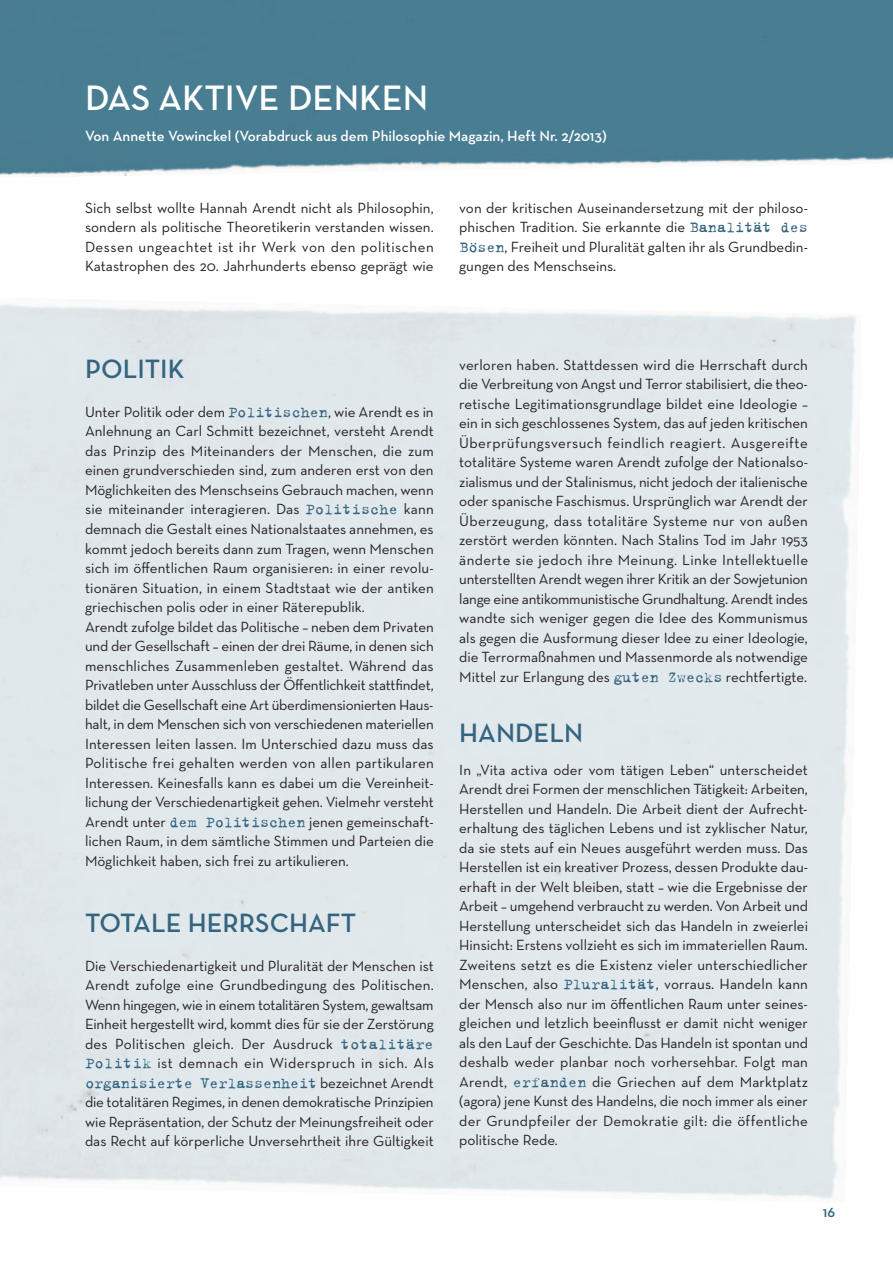
<style>
.page{position:relative;width:893px;height:1263px;background:#fff}
.page>*{position:absolute;margin:0;border:0;box-sizing:border-box;transform-origin:0 0}
.t1{font:600 36px "Neutra Text";color:#fff}
.t2{font:600 27px "Neutra Text";color:#346480}
.t3{font:16.5px "Trixie";letter-spacing:-.005em;color:#346480}
.t4{font:15px/19.5px "Neutra Text";color:#231f20;text-align:justify}
.t5{font:600 15px "Neutra Text";color:#fff}
.t6{font:600 15px "Neutra Text";color:#346480}
.s1{font-family:"Trixie";font-size:16.5px;color:#346480}
.s2{font-family:"Neutra Text";font-size:15px;color:#231f20}
</style>
<div class="page">
<img style="left:0;top:0;width:893px;height:176px">
<h1 class="t1" style="left:85px;top:84px;width:345px">DAS AKTIVE DENKEN</h1>
<p class="t5" style="left:85px;top:130px;width:523px">Von Annette Vowinckel (Vorabdruck aus dem Philosophie Magazin, Heft Nr. 2/2013)</p>
<p class="t4" style="left:85px;top:199px;width:350px">Sich selbst wollte Hannah Arendt nicht als Philosophin, sondern als politische Theoretikerin verstanden wissen.<br>Dessen ungeachtet ist ihr Werk von den politischen Katastrophen des 20. Jahrhunderts ebenso geprägt wie</p>
<p class="t4" style="left:459px;top:199px;width:350px">von der kritischen Auseinandersetzung mit der philoso&shy;phischen Tradition. Sie erkannte die <span class="s1">Banalität des Bösen</span>, Freiheit und Pluralität galten ihr als Grundbedin&shy;gungen des Menschseins.</p>
<h2 class="t2" style="left:85px;top:358px;width:101px">POLITIK</h2>
<p class="t4" style="left:85px;top:403px;width:350px;text-align:left">Unter Politik oder dem <span class="s1">Politischen</span>, wie Arendt es in Anlehnung an Carl Schmitt bezeichnet, versteht Arendt das Prinzip des Miteinanders der Menschen, die zum einen grundverschieden sind, zum anderen erst von den Möglichkeiten des Menschseins Gebrauch machen, wenn sie miteinander interagieren. Das <span class="s1">Politische</span> kann demnach die Gestalt eines Nationalstaates annehmen, es kommt jedoch bereits dann zum Tragen, wenn Menschen sich im öffentlichen Raum organisieren: in einer revolu - tionären Situation, in einem Stadtstaat wie der antiken griechischen polis oder in einer Räterepublik.<br>Arendt zufolge bildet das Politische – neben dem Privaten und der Gesellschaft – einen der drei Räume, in denen sich menschliches Zusammenleben gestaltet. Während das Privatleben unter Ausschluss der Öffentlichkeit stattfindet, bildet die Gesellschaft eine Art überdimensionierten Haus&shy;halt, in dem Menschen sich von verschiedenen materiellen Interessen leiten lassen. Im Unterschied dazu muss das Politische frei gehalten werden von allen partikularen Interessen. Keinesfalls kann es dabei um die Vereinheit - lichung der Verschiedenartigkeit gehen. Vielmehr versteht Arendt unter <span class="s1">dem Politischen</span> jenen gemeinschaft - lichen Raum, in dem sämtliche Stimmen und Parteien die Möglichkeit haben, sich frei zu artikulieren.</p>
<h2 class="t2" style="left:85px;top:912px;width:273px">TOTALE HERRSCHAFT</h2>
<p class="t4" style="left:85px;top:957px;width:350px">Die Verschiedenartigkeit und Pluralität der Menschen ist Arendt zufolge eine Grundbedingung des Politischen.<br>Wenn hingegen, wie in einem totalitären System, gewaltsam Einheit hergestellt wird, kommt dies für sie der Zerstörung des Politischen gleich. Der Ausdruck <span class="s1">totalitäre Politik</span> ist demnach ein Widerspruch in sich. Als</p>
<p class="t3" style="left:85px;top:1072px;width:350px">organisierte Verlassenheit <span class="s2">bezeichnet Arendt</span></p>
<p class="t4" style="left:85px;top:1093px;width:350px">die totalitären Regimes, in denen demokratische Prinzipien wie Repräsentation, der Schutz der Meinungsfreiheit oder das Recht auf körperliche Unversehrtheit ihre Gültigkeit</p>
<p class="t4" style="left:459px;top:356px;width:350px">verloren haben. Stattdessen wird die Herrschaft durch die Verbreitung von Angst und Terror stabilisiert, die theo&shy;retische Legitimationsgrundlage bildet eine Ideologie – ein in sich geschlossenes System, das auf jeden kritischen Überprüfungsversuch feindlich reagiert. Ausgereifte totalitäre Systeme waren Arendt zufolge der Nationalso&shy;zialismus und der Stalinismus, nicht jedoch der italienische oder spanische Faschismus. Ursprünglich war Arendt der Überzeugung, dass totalitäre Systeme nur von außen zerstört werden könnten. Nach Stalins Tod im Jahr 1953 änderte sie jedoch ihre Meinung. Linke Intellektuelle unterstellten Arendt wegen ihrer Kritik an der Sowjetunion lange eine antikommunistische Grundhaltung. Arendt indes wandte sich weniger gegen die Idee des Kommunismus als gegen die Ausformung dieser Idee zu einer Ideologie, die Terrormaßnahmen und Massenmorde als notwendige Mittel zur Erlangung des <span class="s1">guten Zwecks</span> rechtfertigte.</p>
<h2 class="t2" style="left:459px;top:722px;width:125px">HANDELN</h2>
<p class="t4" style="left:459px;top:761px;width:350px">In „Vita activa oder vom tätigen Leben“ unterscheidet Arendt drei Formen der menschlichen Tätigkeit: Arbeiten, Herstellen und Handeln. Die Arbeit dient der Aufrecht&shy;erhaltung des täglichen Lebens und ist zyklischer Natur, da sie stets auf ein Neues ausgeführt werden muss. Das Herstellen ist ein kreativer Prozess, dessen Produkte dau&shy;erhaft in der Welt bleiben, statt – wie die Ergebnisse der Arbeit – umgehend verbraucht zu werden. Von Arbeit und Herstellung unterscheidet sich das Handeln in zweierlei Hinsicht: Erstens vollzieht es sich im immateriellen Raum.<br>Zweitens setzt es die Existenz vieler unterschiedlicher Menschen, also <span class="s1">Pluralität</span>, vorraus. Handeln kann der Mensch also nur im öffentlichen Raum unter seines&shy;gleichen und letzlich beeinflusst er damit nicht weniger als den Lauf der Geschichte. Das Handeln ist spontan und deshalb weder planbar noch vorhersehbar. Folgt man Arendt, <span class="s1">erfanden</span> die Griechen auf dem Marktplatz (agora) jene Kunst des Handelns, die noch immer als einer der Grundpfeiler der Demokratie gilt: die öffentliche politische Rede.</p>
<p class="t6" style="left:823px;top:1206px;width:14px">16</p>
</div>
